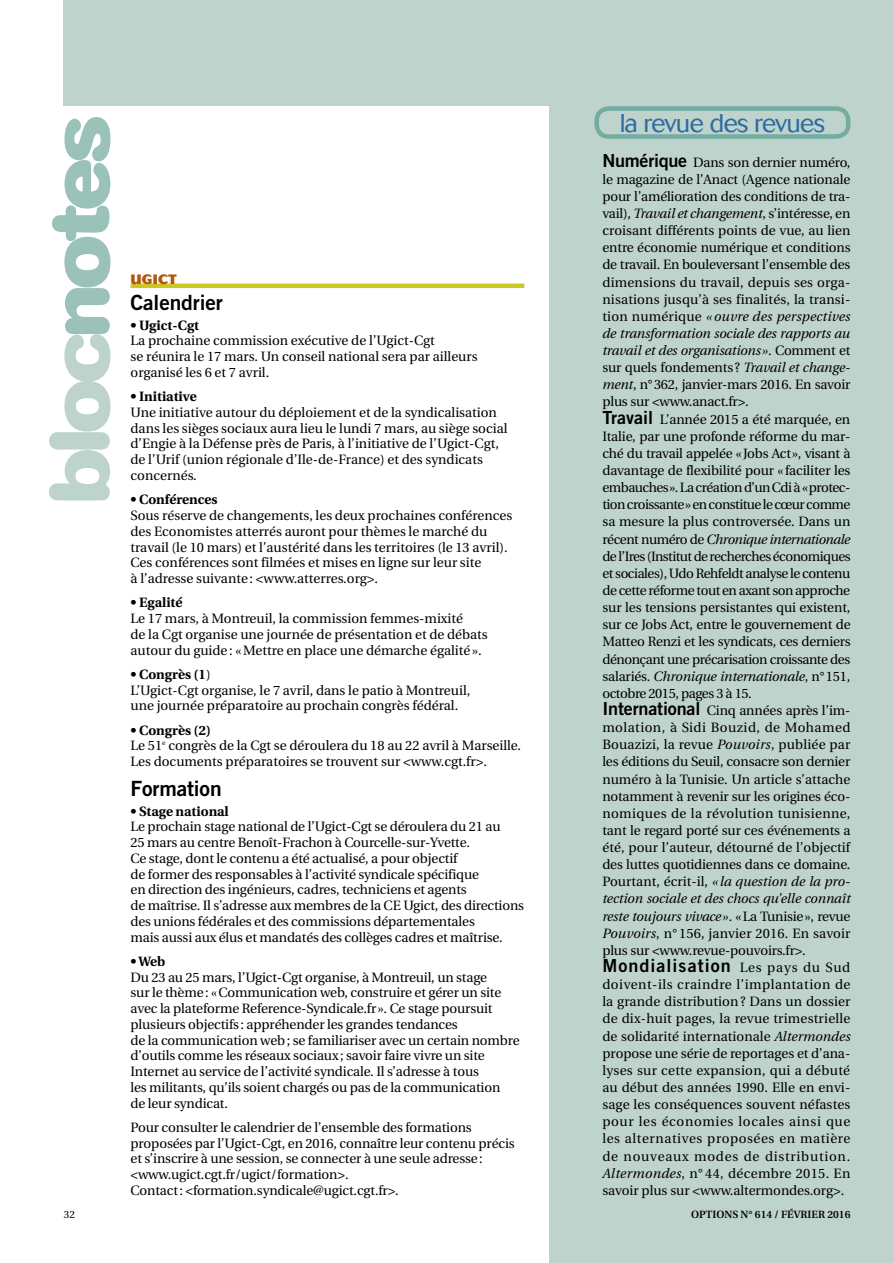
<style>
.page{position:relative;width:893px;height:1263px;background:#fff}
.page>*{position:absolute;margin:0;border:0;box-sizing:border-box;transform-origin:0 0}
.t1{font:300 25.5px "Cosmos";letter-spacing:-.035em;color:#2f6ba1}
.t2{font:21px "Trade Gothic Bold Two";letter-spacing:-.005em;color:#000}
.t3{font:18px "Trade Gothic Bold Two";letter-spacing:.055em;color:#000}
.t4{font:13.5px/17.1px "Utopia";letter-spacing:-.01em;color:#000}
.t5{font:700 13.5px "Utopia";color:#000}
.t6{font:800 13.5px "Cosmos";letter-spacing:.02em;color:#b3570c}
.t7{font:600 10.5px "Utopia";color:#000}
.t8{font:10.5px "Utopia";color:#000}
.s1{font-weight:700}
.s2{font-family:"Trade Gothic Bold Two";font-size:18px}
.s3{font-style:italic}
.s4{font-family:"Utopia";font-size:13.5px}
</style>
<div class="page">
<div style="left:64px;top:0;width:829px;height:1263px;background:#bfd3cd"></div>
<div style="left:0;top:106px;width:549px;height:1157px;background:#fff"></div>
<svg style="left:49px;top:117px;width:61px;height:383px"></svg>
<hr style="left:131px;top:284px;width:393px;height:4px;background:#cbc823">
<div style="left:594px;top:106px;width:256px;height:33px;border:4px solid #74aca0;border-radius:12px"></div>
<p class="t6" style="left:131px;top:272px;width:47px">UGICT</p>
<h2 class="t2" style="left:131px;top:289px;width:94px">Calendrier</h2>
<p class="t5" style="left:131px;top:317px;width:70px">• Ugict-Cgt</p>
<p class="t4" style="left:131px;top:333px;width:349px;line-height:15.8px">La prochaine commission exécutive de l’Ugict-Cgt<br>se réunira le 17 mars. Un conseil national sera par ailleurs organisé les 6 et 7 avril.</p>
<p class="t5" style="left:131px;top:389px;width:68px">• Initiative</p>
<p class="t4" style="left:131px;top:405px;width:378px;line-height:15.8px">Une initiative autour du déploiement et de la syndicalisation dans les sièges sociaux aura lieu le lundi 7 mars, au siège social d’Engie à la Défense près de Paris, à l’initiative de l’Ugict-Cgt, de l’Urif (union régionale d’Ile-de-France) et des syndicats concernés.</p>
<p class="t5" style="left:131px;top:492px;width:88px">• Conférences</p>
<p class="t4" style="left:131px;top:508px;width:383px;line-height:15.8px">Sous réserve de changements, les deux prochaines conférences des Economistes atterrés auront pour thèmes le marché du travail (le 10 mars) et l’austérité dans les territoires (le 13 avril).<br>Ces conférences sont filmées et mises en ligne sur leur site<br>à l’adresse suivante: &lt;www.atterres.org&gt;.</p>
<p class="t5" style="left:131px;top:595px;width:54px">• Egalité</p>
<p class="t4" style="left:131px;top:611px;width:359px;line-height:15.8px">Le 17 mars, à Montreuil, la commission femmes-mixité<br>de la Cgt organise une journée de présentation et de débats autour du guide: «Mettre en place une démarche égalité».</p>
<p class="t4" style="left:131px;top:667px;width:341px;line-height:15.8px"><span class="s1">• Congrès (1</span>)<br>L’Ugict-Cgt organise, le 7 avril, dans le patio à Montreuil, une journée préparatoire au prochain congrès fédéral.</p>
<p class="t4" style="left:131px;top:722px;width:392px;line-height:15.8px"><span class="s1">• Congrès (2)<br></span>Le 51<sup>e</sup> congrès de la Cgt se déroulera du 18 au 22 avril à Marseille.<br>Les documents préparatoires se trouvent sur &lt;www.cgt.fr&gt;.</p>
<h2 class="t2" style="left:131px;top:775px;width:93px">Formation</h2>
<p class="t5" style="left:131px;top:803px;width:100px">• Stage national</p>
<p class="t4" style="left:131px;top:819px;width:395px;line-height:15.8px">Le prochain stage national de l’Ugict-Cgt se déroulera du 21 au<br>25 mars au centre Benoît-Frachon à Courcelle-sur-Yvette.<br>Ce stage, dont le contenu a été actualisé, a pour objectif<br>de former des responsables à l’activité syndicale spécifique<br>en direction des ingénieurs, cadres, techniciens et agents<br>de maîtrise. Il s’adresse aux membres de la CE Ugict, des directions des unions fédérales et des commissions départementales<br>mais aussi aux élus et mandatés des collèges cadres et maîtrise.</p>
<p class="t5" style="left:131px;top:953px;width:36px">• Web</p>
<p class="t4" style="left:131px;top:969px;width:391px;line-height:15.8px">Du 23 au 25 mars, l’Ugict-Cgt organise, à Montreuil, un stage<br>sur le thème: «Communication web, construire et gérer un site avec la plateforme Reference-Syndicale.fr». Ce stage poursuit plusieurs objectifs: appréhender les grandes tendances<br>de la communication web; se familiariser avec un certain nombre d’outils comme les réseaux sociaux; savoir faire vivre un site Internet au service de l’activité syndicale. Il s’adresse à tous<br>les militants, qu’ils soient chargés ou pas de la communication<br>de leur syndicat.</p>
<p class="t4" style="left:131px;top:1120px;width:386px;line-height:15.8px">Pour consulter le calendrier de l’ensemble des formations proposées par l’Ugict-Cgt, en 2016, connaître leur contenu précis et s’inscrire à une session, se connecter à une seule adresse: &lt;www.ugict.cgt.fr/ugict/formation&gt;.<br>Contact: &lt;formation.syndicale@ugict.cgt.fr&gt;.</p>
<h1 class="t1" style="left:620px;top:109px;width:207px">la revue des revues</h1>
<p class="t4" style="left:602px;top:154px;width:250px"><span class="s2">Numérique</span> Dans son dernier numéro, le magazine de l’Anact (Agence nationale pour l’amélioration des conditions de tra&shy;vail), <span class="s3">Travail et changement</span>, s’intéresse, en croisant différents points de vue, au lien entre économie numérique et conditions de travail. En bouleversant l’ensemble des dimensions du travail, depuis ses orga&shy;nisations jusqu’à ses finalités, la transi&shy;tion numérique <span class="s3">« ouvre des perspectives de transformation sociale des rapports au travail et des organisations»</span>. Comment et sur quels fondements ? <span class="s3">Travail et change&shy;ment</span>, n°362, janvier-mars 2016. En savoir plus sur &lt;www.anact.fr&gt;.<br><span class="s2">Travail</span> L’année 2015 a été marquée, en Italie, par une profonde réforme du mar&shy;ché du travail appelée «Jobs Act», visant à davantage de flexibilité pour « faciliter les embauches». La création d’un Cdi à «protec&shy;tion croissante» en constitue le cœur comme sa mesure la plus controversée. Dans un récent numéro de <span class="s3">Chronique internationale </span>de l’Ires (Institut de recherches économiques et sociales), Udo Rehfeldt analyse le contenu de cette réforme tout en axant son approche sur les tensions persistantes qui existent, sur ce Jobs Act, entre le gouvernement de Matteo Renzi et les syndicats, ces derniers dénonçant une précarisation croissante des salariés. <span class="s3">Chronique internationale</span>, n°151, octobre 2015, pages 3 à 15.<br><span class="s2">International</span> Cinq années après l’im&shy;molation, à Sidi Bouzid, de Mohamed Bouazizi, la revue <span class="s3">Pouvoirs</span>, publiée par les éditions du Seuil, consacre son dernier numéro à la Tunisie. Un article s’attache notamment à revenir sur les origines éco&shy;nomiques de la révolution tunisienne, tant le regard porté sur ces événements a été, pour l’auteur, détourné de l’objectif des luttes quotidiennes dans ce domaine.<br>Pourtant, écrit-il, <span class="s3">« la question de la pro&shy;tection sociale et des chocs qu’elle connaît reste toujours vivace»</span>. «La Tunisie», revue <span class="s3">Pouvoirs</span>, n° 156, janvier 2016. En savoir plus sur &lt;www.revue-pouvoirs.fr&gt;.</p>
<h3 class="t3" style="left:602px;top:954px;width:249px">Mondialisation <span class="s4">Les pays du Sud</span></h3>
<p class="t4" style="left:602px;top:976px;width:250px;text-align:justify">doivent-ils craindre l’implantation de la grande distribution? Dans un dossier de dix-huit pages, la revue trimestrielle de solidarité internationale <span class="s3">Altermondes </span>propose une série de reportages et d’ana&shy;lyses sur cette expansion, qui a débuté au début des années 1990. Elle en envi&shy;sage les conséquences souvent néfastes pour les économies locales ainsi que les alternatives proposées en matière de nouveaux modes de distribution.<br><span class="s3">Altermondes</span>, n° 44, décembre 2015. En savoir plus sur &lt;www.altermondes.org&gt;.</p>
<p class="t8" style="left:64px;top:1208px;width:13px">32</p>
<p class="t7" style="left:691px;top:1208px;width:161px">OPTIONS N° 614 / FÉVRIER 2016</p>
</div>
